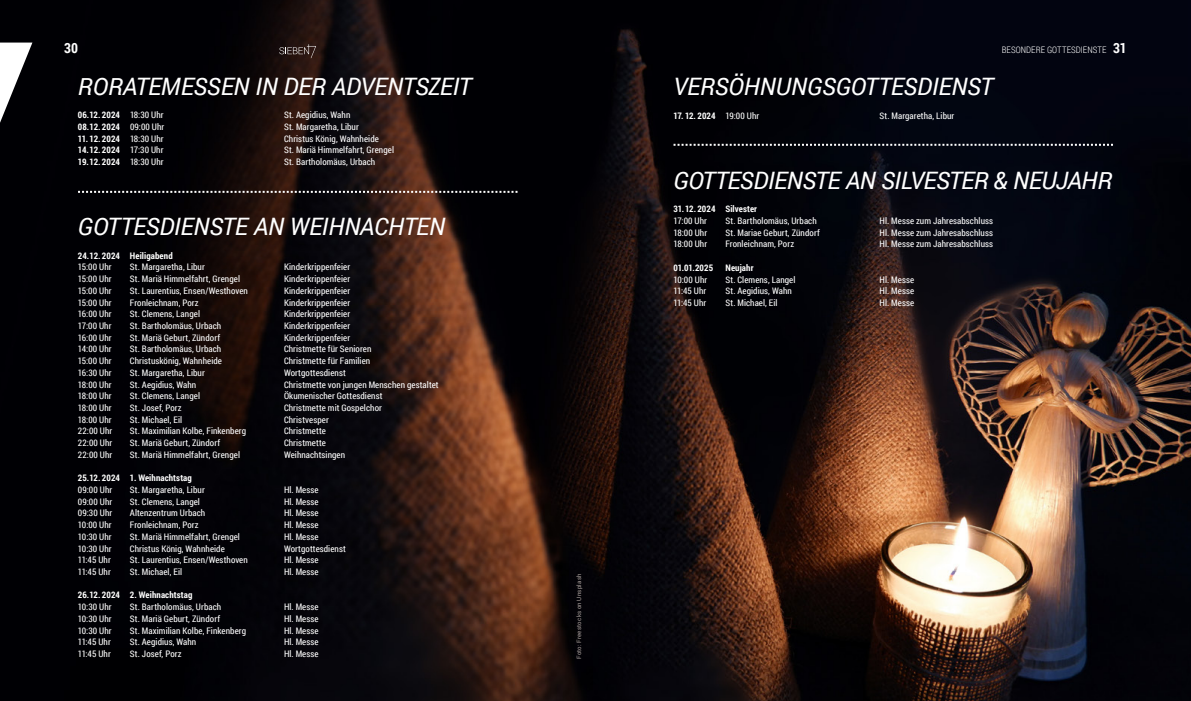
<style>
.page{position:relative;width:1191px;height:701px;background:#fff}
.page>*{position:absolute;margin:0;border:0;box-sizing:border-box;transform-origin:0 0}
.t1{font:italic 24px "Roboto";letter-spacing:-.015em;color:#fff}
.t2{font:700 14px "Roboto Condensed";color:#fff}
.t3{font:9px "Roboto Condensed";letter-spacing:.01em;color:#fff}
.t4{font:700 9px "Roboto Condensed";letter-spacing:.005em;color:#fff}
.t5{font:300 9px "Roboto Condensed";letter-spacing:.005em;color:#fff}
.t6{font:6px "Roboto";letter-spacing:.035em;color:#afa5a1}
.s1{font-weight:400}
</style>
<div class="page">
<img style="left:0;top:0;width:1191px;height:700px">
<svg style="left:0;top:43px;width:32px;height:80px"></svg>
<svg style="left:279px;top:44px;width:37px;height:14px"></svg>
<svg style="left:78px;top:191px;width:439px;height:2px"></svg>
<svg style="left:673px;top:144px;width:440px;height:2px"></svg>
<h2 class="t2" style="left:64px;top:38px;width:15px">30</h2>
<h1 class="t1" style="left:78px;top:69px;width:395px">RORATEMESSEN IN DER ADVENTSZEIT</h1>
<p class="t4" style="left:78px;top:108px;width:87px">06.12. 2024 <span class="s1">18:30 Uhr</span></p>
<p class="t3" style="left:284px;top:109px;width:68px">St. Aegidius, Wahn</p>
<p class="t4" style="left:78px;top:120px;width:88px">08.12. 2024 <span class="s1">09:00 Uhr</span></p>
<p class="t3" style="left:284px;top:120px;width:76px">St. Margaretha, Libur</p>
<p class="t4" style="left:78px;top:132px;width:87px">11. 12. 2024 <span class="s1">18:30 Uhr</span></p>
<p class="t3" style="left:284px;top:132px;width:96px">Christus König, Wahnheide</p>
<p class="t4" style="left:78px;top:144px;width:87px">14.12. 2024 <span class="s1">17:30 Uhr</span></p>
<p class="t3" style="left:284px;top:144px;width:112px">St. Mariä Himmelfahrt, Grengel</p>
<p class="t4" style="left:78px;top:155px;width:87px">19.12. 2024 <span class="s1">18:30 Uhr</span></p>
<p class="t3" style="left:284px;top:155px;width:93px">St. Bartholomäus, Urbach</p>
<h1 class="t1" style="left:78px;top:210px;width:369px">GOTTESDIENSTE AN WEIHNACHTEN</h1>
<p class="t4" style="left:78px;top:249px;width:96px">24.12. 2024 Heiligabend</p>
<p class="t3" style="left:78px;top:261px;width:35px">15:00 Uhr</p>
<p class="t3" style="left:130px;top:261px;width:76px">St. Margaretha, Libur</p>
<p class="t3" style="left:284px;top:261px;width:68px">Kinderkrippenfeier</p>
<p class="t3" style="left:78px;top:272px;width:35px">15:00 Uhr</p>
<p class="t3" style="left:130px;top:272px;width:112px">St. Mariä Himmelfahrt, Grengel</p>
<p class="t3" style="left:284px;top:272px;width:68px">Kinderkrippenfeier</p>
<p class="t3" style="left:78px;top:284px;width:35px">15:00 Uhr</p>
<p class="t3" style="left:130px;top:284px;width:119px">St. Laurentius, Ensen/Westhoven</p>
<p class="t3" style="left:284px;top:284px;width:68px">Kinderkrippenfeier</p>
<p class="t3" style="left:78px;top:296px;width:35px">15:00 Uhr</p>
<p class="t3" style="left:130px;top:296px;width:70px">Fronleichnam, Porz</p>
<p class="t3" style="left:284px;top:296px;width:68px">Kinderkrippenfeier</p>
<p class="t3" style="left:78px;top:307px;width:35px">16:00 Uhr</p>
<p class="t3" style="left:130px;top:307px;width:72px">St. Clemens, Langel</p>
<p class="t3" style="left:284px;top:307px;width:68px">Kinderkrippenfeier</p>
<p class="t3" style="left:78px;top:319px;width:35px">17:00 Uhr</p>
<p class="t3" style="left:130px;top:319px;width:93px">St. Bartholomäus, Urbach</p>
<p class="t3" style="left:284px;top:319px;width:68px">Kinderkrippenfeier</p>
<p class="t3" style="left:78px;top:331px;width:35px">16:00 Uhr</p>
<p class="t3" style="left:130px;top:331px;width:92px">St. Mariä Geburt, Zündorf</p>
<p class="t3" style="left:284px;top:331px;width:68px">Kinderkrippenfeier</p>
<p class="t3" style="left:78px;top:343px;width:35px">14:00 Uhr</p>
<p class="t3" style="left:130px;top:343px;width:93px">St. Bartholomäus, Urbach</p>
<p class="t3" style="left:284px;top:343px;width:89px">Christmette für Senioren</p>
<p class="t3" style="left:78px;top:354px;width:35px">15:00 Uhr</p>
<p class="t3" style="left:130px;top:354px;width:93px">Christuskönig, Wahnheide</p>
<p class="t3" style="left:284px;top:354px;width:88px">Christmette für Familien</p>
<p class="t3" style="left:78px;top:366px;width:35px">16:30 Uhr</p>
<p class="t3" style="left:130px;top:366px;width:76px">St. Margaretha, Libur</p>
<p class="t3" style="left:284px;top:366px;width:63px">Wortgottesdienst</p>
<p class="t3" style="left:78px;top:378px;width:35px">18:00 Uhr</p>
<p class="t3" style="left:130px;top:378px;width:68px">St. Aegidius, Wahn</p>
<p class="t3" style="left:284px;top:378px;width:156px">Christmette von jungen Menschen gestaltet</p>
<p class="t3" style="left:78px;top:389px;width:35px">18:00 Uhr</p>
<p class="t3" style="left:130px;top:389px;width:72px">St. Clemens, Langel</p>
<p class="t3" style="left:284px;top:389px;width:100px">Ökumenischer Gottesdienst</p>
<p class="t3" style="left:78px;top:401px;width:35px">18:00 Uhr</p>
<p class="t3" style="left:130px;top:401px;width:53px">St. Josef, Porz</p>
<p class="t3" style="left:284px;top:401px;width:99px">Christmette mit Gospelchor</p>
<p class="t3" style="left:78px;top:413px;width:35px">18:00 Uhr</p>
<p class="t3" style="left:130px;top:413px;width:54px">St. Michael, Eil</p>
<p class="t3" style="left:284px;top:413px;width:46px">Christvesper</p>
<p class="t3" style="left:78px;top:424px;width:36px">22:00 Uhr</p>
<p class="t3" style="left:130px;top:424px;width:118px">St. Maximilian Kolbe, Finkenberg</p>
<p class="t3" style="left:284px;top:424px;width:43px">Christmette</p>
<p class="t3" style="left:78px;top:436px;width:36px">22:00 Uhr</p>
<p class="t3" style="left:130px;top:436px;width:92px">St. Mariä Geburt, Zündorf</p>
<p class="t3" style="left:284px;top:436px;width:43px">Christmette</p>
<p class="t3" style="left:78px;top:448px;width:36px">22:00 Uhr</p>
<p class="t3" style="left:130px;top:448px;width:112px">St. Mariä Himmelfahrt, Grengel</p>
<p class="t3" style="left:284px;top:448px;width:63px">Weihnachtsingen</p>
<p class="t4" style="left:78px;top:471px;width:115px">25.12. 2024 1. Weihnachtstag</p>
<p class="t3" style="left:78px;top:483px;width:36px">09:00 Uhr</p>
<p class="t3" style="left:130px;top:483px;width:76px">St. Margaretha, Libur</p>
<p class="t3" style="left:284px;top:483px;width:36px">Hl. Messe</p>
<p class="t3" style="left:78px;top:495px;width:36px">09:00 Uhr</p>
<p class="t3" style="left:130px;top:495px;width:72px">St. Clemens, Langel</p>
<p class="t3" style="left:284px;top:495px;width:36px">Hl. Messe</p>
<p class="t3" style="left:78px;top:506px;width:36px">09:30 Uhr</p>
<p class="t3" style="left:130px;top:506px;width:77px">Altenzentrum Urbach</p>
<p class="t3" style="left:284px;top:506px;width:36px">Hl. Messe</p>
<p class="t3" style="left:78px;top:518px;width:35px">10:00 Uhr</p>
<p class="t3" style="left:130px;top:518px;width:70px">Fronleichnam, Porz</p>
<p class="t3" style="left:284px;top:518px;width:36px">Hl. Messe</p>
<p class="t3" style="left:78px;top:530px;width:35px">10:30 Uhr</p>
<p class="t3" style="left:130px;top:530px;width:112px">St. Mariä Himmelfahrt, Grengel</p>
<p class="t3" style="left:284px;top:530px;width:36px">Hl. Messe</p>
<p class="t3" style="left:78px;top:541px;width:35px">10:30 Uhr</p>
<p class="t3" style="left:130px;top:541px;width:96px">Christus König, Wahnheide</p>
<p class="t3" style="left:284px;top:541px;width:63px">Wortgottesdienst</p>
<p class="t3" style="left:78px;top:553px;width:34px">11:45 Uhr</p>
<p class="t3" style="left:130px;top:553px;width:119px">St. Laurentius, Ensen/Westhoven</p>
<p class="t3" style="left:284px;top:553px;width:36px">Hl. Messe</p>
<p class="t3" style="left:78px;top:565px;width:34px">11:45 Uhr</p>
<p class="t3" style="left:130px;top:565px;width:54px">St. Michael, Eil</p>
<p class="t3" style="left:284px;top:565px;width:36px">Hl. Messe</p>
<p class="t4" style="left:78px;top:588px;width:116px">26.12. 2024 2. Weihnachtstag</p>
<p class="t3" style="left:78px;top:600px;width:35px">10:30 Uhr</p>
<p class="t3" style="left:130px;top:600px;width:93px">St. Bartholomäus, Urbach</p>
<p class="t3" style="left:284px;top:600px;width:36px">Hl. Messe</p>
<p class="t3" style="left:78px;top:612px;width:35px">10:30 Uhr</p>
<p class="t3" style="left:130px;top:612px;width:92px">St. Mariä Geburt, Zündorf</p>
<p class="t3" style="left:284px;top:612px;width:36px">Hl. Messe</p>
<p class="t3" style="left:78px;top:623px;width:35px">10:30 Uhr</p>
<p class="t3" style="left:130px;top:623px;width:118px">St. Maximilian Kolbe, Finkenberg</p>
<p class="t3" style="left:284px;top:623px;width:36px">Hl. Messe</p>
<p class="t3" style="left:78px;top:635px;width:34px">11:45 Uhr</p>
<p class="t3" style="left:130px;top:635px;width:68px">St. Aegidius, Wahn</p>
<p class="t3" style="left:284px;top:635px;width:36px">Hl. Messe</p>
<p class="t3" style="left:78px;top:647px;width:34px">11:45 Uhr</p>
<p class="t3" style="left:130px;top:647px;width:53px">St. Josef, Porz</p>
<p class="t3" style="left:284px;top:647px;width:36px">Hl. Messe</p>
<h2 class="t2" style="left:1113px;top:38px;width:15px">31</h2>
<p class="t5" style="left:1002px;top:43px;width:106px">BESONDERE GOTTESDIENSTE</p>
<h1 class="t1" style="left:673px;top:70px;width:321px">VERSÖHNUNGSGOTTESDIENST</h1>
<p class="t4" style="left:673px;top:109px;width:87px">17. 12. 2024 <span class="s1">19:00 Uhr</span></p>
<p class="t3" style="left:879px;top:109px;width:76px">St. Margaretha, Libur</p>
<h1 class="t1" style="left:673px;top:163px;width:440px">GOTTESDIENSTE AN SILVESTER &amp; NEUJAHR</h1>
<p class="t4" style="left:673px;top:202px;width:85px">31.12. 2024 Silvester</p>
<p class="t3" style="left:673px;top:214px;width:35px">17:00 Uhr</p>
<p class="t3" style="left:725px;top:214px;width:93px">St. Bartholomäus, Urbach</p>
<p class="t3" style="left:879px;top:214px;width:115px">Hl. Messe zum Jahresabschluss</p>
<p class="t3" style="left:673px;top:226px;width:35px">18:00 Uhr</p>
<p class="t3" style="left:725px;top:226px;width:96px">St. Mariae Geburt, Zündorf</p>
<p class="t3" style="left:879px;top:226px;width:115px">Hl. Messe zum Jahresabschluss</p>
<p class="t3" style="left:673px;top:238px;width:35px">18:00 Uhr</p>
<p class="t3" style="left:725px;top:238px;width:70px">Fronleichnam, Porz</p>
<p class="t3" style="left:879px;top:238px;width:115px">Hl. Messe zum Jahresabschluss</p>
<p class="t4" style="left:673px;top:261px;width:41px">01.01.2025</p>
<p class="t4" style="left:725px;top:261px;width:30px">Neujahr</p>
<p class="t3" style="left:673px;top:273px;width:35px">10:00 Uhr</p>
<p class="t3" style="left:725px;top:273px;width:72px">St. Clemens, Langel</p>
<p class="t3" style="left:879px;top:273px;width:36px">Hl. Messe</p>
<p class="t3" style="left:673px;top:284px;width:34px">11:45 Uhr</p>
<p class="t3" style="left:725px;top:284px;width:68px">St. Aegidius, Wahn</p>
<p class="t3" style="left:879px;top:284px;width:36px">Hl. Messe</p>
<p class="t3" style="left:673px;top:296px;width:34px">11:45 Uhr</p>
<p class="t3" style="left:725px;top:296px;width:54px">St. Michael, Eil</p>
<p class="t3" style="left:879px;top:296px;width:36px">Hl. Messe</p>
<p class="t6" style="left:575px;top:658px;width:87px;rotate:-90deg">Foto: Freestocks on Unsplash</p>
</div>
